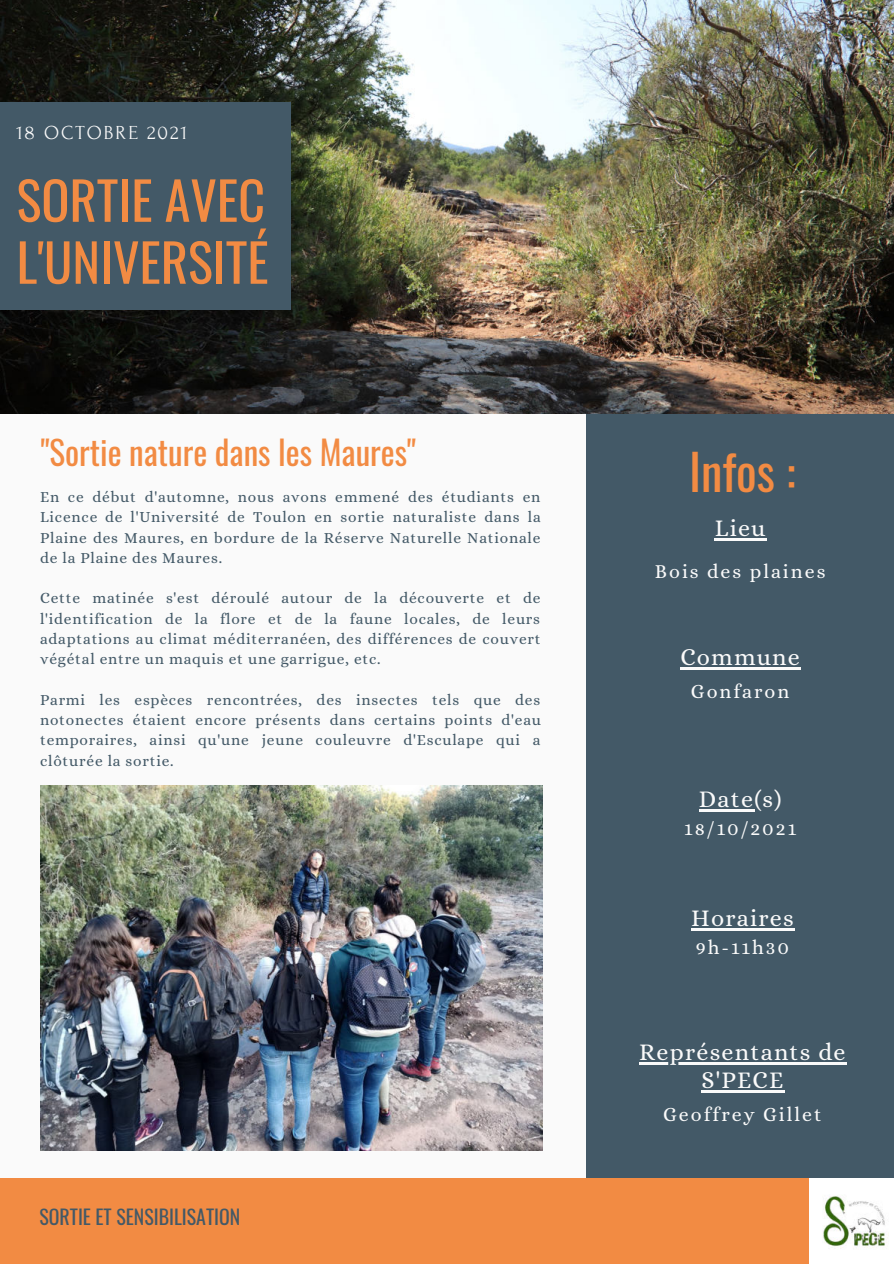
<style>
.page{position:relative;width:894px;height:1264px;background:#fff}
.page>*{position:absolute;margin:0;border:0;box-sizing:border-box;transform-origin:0 0}
.t1{font:52.35px/61.9px "Oswald";color:#f28b43}
.t2{font:48.6px "Oswald";color:#f28b43}
.t3{font:33.15px "Oswald";color:#f28b43}
.t4{font:24px/28.2px "Alice";letter-spacing:.05em;color:#fafafa;text-align:center}
.t5{font:19.8px "Alice";letter-spacing:.1em;color:#fafafa}
.t6{font:19.8px "Oswald";color:#435967}
.t7{font:19.8px "Forum";letter-spacing:.1em;color:#fafafa}
.t8{font:15.45px/20.2px "Alice";letter-spacing:.05em;color:#435967;text-align:justify}
</style>
<div class="page">
<div style="left:0;top:0;width:893px;height:1263px;background:#fafafa"></div>
<div style="left:586px;top:408px;width:307px;height:771px;background:#435967"></div>
<img style="left:0;top:0;width:893px;height:414px">
<div style="left:0;top:103px;width:291px;height:207px;background:#435967"></div>
<div style="left:0;top:1178px;width:893px;height:85px;background:#f28b43"></div>
<img style="left:809px;top:1178px;width:84px;height:85px">
<hr style="left:714px;top:538px;width:52px;height:2px;background:#fafafa">
<hr style="left:680px;top:667px;width:120px;height:3px;background:#fafafa">
<hr style="left:698px;top:809px;width:56px;height:2px;background:#fafafa">
<hr style="left:639px;top:1062px;width:207px;height:2px;background:#fafafa">
<hr style="left:701px;top:1090px;width:83px;height:2px;background:#fafafa">
<hr style="left:691px;top:927px;width:103px;height:3px;background:#fafafa">
<img style="left:41px;top:785px;width:501px;height:365px">
<p class="t7" style="left:17px;top:122px;width:172px">18 OCTOBRE 2021</p>
<h1 class="t1" style="left:17px;top:164px;width:253px">SORTIE AVEC<br>L'UNIVERSITÉ</h1>
<h3 class="t3" style="left:41px;top:423px;width:377px">"Sortie nature dans les Maures"</h3>
<p class="t8" style="left:40px;top:487px;width:502px">En ce début d'automne, nous avons emmené des étudiants en Licence de l'Université de Toulon en sortie naturaliste dans la Plaine des Maures, en bordure de la Réserve Naturelle Nationale de la Plaine des Maures.</p>
<p class="t8" style="left:40px;top:589px;width:502px">Cette matinée s'est déroulé autour de la découverte et de l'identification de la flore et de la faune locales, de leurs adaptations au climat méditerranéen, des différences de couvert végétal entre un maquis et une garrigue, etc.</p>
<p class="t8" style="left:40px;top:690px;width:502px">Parmi les espèces rencontrées, des insectes tels que des notonectes étaient encore présents dans certains points d'eau temporaires, ainsi qu'une jeune couleuvre d'Esculape qui a clôturée la sortie.</p>
<p class="t6" style="left:39px;top:1199px;width:202px">SORTIE ET SENSIBILISATION</p>
<h2 class="t2" style="left:688px;top:429px;width:108px">Infos :</h2>
<h3 class="t4" style="left:714px;top:515px;width:52px">Lieu</h3>
<p class="t5" style="left:654px;top:560px;width:172px">Bois des plaines</p>
<h3 class="t4" style="left:680px;top:644px;width:121px">Commune</h3>
<p class="t5" style="left:690px;top:681px;width:100px">Gonfaron</p>
<h3 class="t4" style="left:698px;top:786px;width:84px">Date(s)</h3>
<p class="t5" style="left:684px;top:817px;width:113px">18/10/2021</p>
<h3 class="t4" style="left:691px;top:905px;width:104px">Horaires</h3>
<p class="t5" style="left:695px;top:936px;width:95px">9h-11h30</p>
<h3 class="t4" style="left:639px;top:1039px;width:208px">Représentants de<br>S'PECE</h3>
<p class="t5" style="left:663px;top:1103px;width:160px">Geoffrey Gillet</p>
</div>
